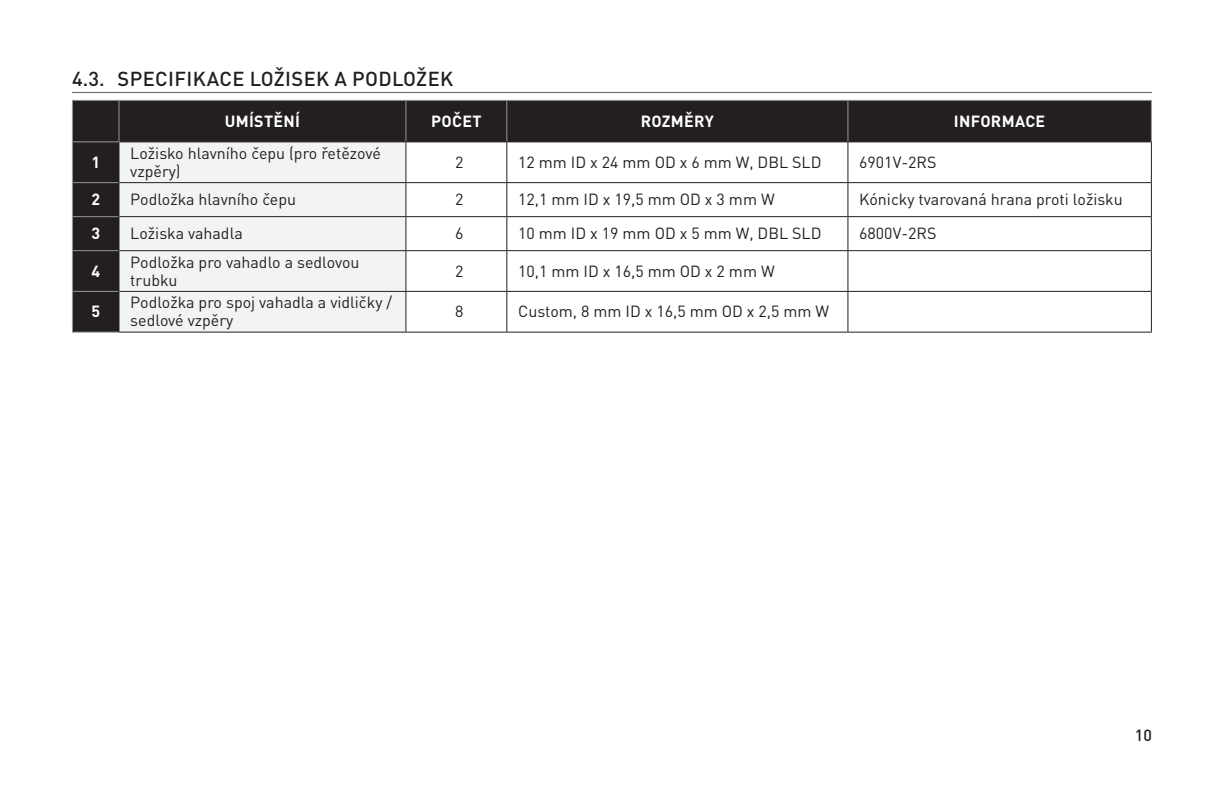
<style>
.page{position:relative;width:1224px;height:792px;background:#fff}
.page>*{position:absolute;margin:0;border:0;box-sizing:border-box;transform-origin:0 0}
.t1{font:500 20px "DIN Pro";letter-spacing:.02em;color:#231f20}
.TABLE_TEXT{font:16px/18px "DIN Pro";color:#231f20}
.TABLE_HEADER_CENTER{font:700 16px "DIN Pro";letter-spacing:.02em;color:#fff}
.TABLE_TEXT_CENTER{font:16px "DIN Pro";color:#231f20}
.t2{font:500 16px "DIN Pro";color:#231f20}
</style>
<div class="page">
<hr style="left:72px;top:92px;width:1080px;height:1px;background:#6c6d70">
<div style="left:73px;top:101px;width:1078px;height:40px;background:#231f20"></div>
<div style="left:73px;top:142px;width:46px;height:190px;background:#231f20"></div>
<div style="left:120px;top:142px;width:285px;height:190px;background:#f2f3f4"></div>
<hr style="left:72px;top:100px;width:47px;height:1px;background:#939598">
<hr style="left:72px;top:101px;width:1px;height:40px;background:#939598">
<hr style="left:119px;top:100px;width:287px;height:1px;background:#939598">
<hr style="left:119px;top:101px;width:1px;height:40px;background:#939598">
<hr style="left:406px;top:100px;width:101px;height:1px;background:#939598">
<hr style="left:405px;top:101px;width:1px;height:40px;background:#939598">
<hr style="left:507px;top:100px;width:341px;height:1px;background:#939598">
<hr style="left:506px;top:101px;width:1px;height:40px;background:#939598">
<hr style="left:848px;top:100px;width:304px;height:1px;background:#939598">
<hr style="left:848px;top:101px;width:1px;height:40px;background:#939598">
<hr style="left:1151px;top:101px;width:1px;height:40px;background:#939598">
<hr style="left:72px;top:141px;width:47px;height:1px;background:#939598">
<hr style="left:72px;top:142px;width:1px;height:40px;background:#939598">
<hr style="left:72px;top:182px;width:47px;height:1px;background:#939598">
<hr style="left:72px;top:183px;width:1px;height:33px;background:#939598">
<hr style="left:72px;top:216px;width:47px;height:1px;background:#939598">
<hr style="left:72px;top:217px;width:1px;height:33px;background:#939598">
<hr style="left:72px;top:250px;width:47px;height:1px;background:#939598">
<hr style="left:72px;top:251px;width:1px;height:40px;background:#939598">
<hr style="left:72px;top:291px;width:47px;height:1px;background:#939598">
<hr style="left:72px;top:292px;width:1px;height:40px;background:#939598">
<hr style="left:72px;top:332px;width:47px;height:1px;background:#939598">
<hr style="left:119px;top:141px;width:287px;height:1px;background:#231f20">
<hr style="left:406px;top:141px;width:101px;height:1px;background:#231f20">
<hr style="left:507px;top:141px;width:341px;height:1px;background:#231f20">
<hr style="left:506px;top:142px;width:1px;height:40px;background:#231f20">
<hr style="left:848px;top:141px;width:304px;height:1px;background:#231f20">
<hr style="left:848px;top:142px;width:1px;height:40px;background:#231f20">
<hr style="left:1151px;top:142px;width:1px;height:40px;background:#231f20">
<hr style="left:119px;top:182px;width:287px;height:1px;background:#231f20">
<hr style="left:406px;top:182px;width:101px;height:1px;background:#231f20">
<hr style="left:507px;top:182px;width:341px;height:1px;background:#231f20">
<hr style="left:506px;top:183px;width:1px;height:33px;background:#231f20">
<hr style="left:848px;top:182px;width:304px;height:1px;background:#231f20">
<hr style="left:848px;top:183px;width:1px;height:33px;background:#231f20">
<hr style="left:1151px;top:183px;width:1px;height:33px;background:#231f20">
<hr style="left:119px;top:216px;width:287px;height:1px;background:#231f20">
<hr style="left:406px;top:216px;width:101px;height:1px;background:#231f20">
<hr style="left:507px;top:216px;width:341px;height:1px;background:#231f20">
<hr style="left:506px;top:217px;width:1px;height:33px;background:#231f20">
<hr style="left:848px;top:216px;width:304px;height:1px;background:#231f20">
<hr style="left:848px;top:217px;width:1px;height:33px;background:#231f20">
<hr style="left:1151px;top:217px;width:1px;height:33px;background:#231f20">
<hr style="left:119px;top:250px;width:287px;height:1px;background:#231f20">
<hr style="left:406px;top:250px;width:101px;height:1px;background:#231f20">
<hr style="left:507px;top:250px;width:341px;height:1px;background:#231f20">
<hr style="left:506px;top:251px;width:1px;height:40px;background:#231f20">
<hr style="left:848px;top:250px;width:304px;height:1px;background:#231f20">
<hr style="left:848px;top:251px;width:1px;height:40px;background:#231f20">
<hr style="left:1151px;top:251px;width:1px;height:40px;background:#231f20">
<hr style="left:119px;top:291px;width:287px;height:1px;background:#231f20">
<hr style="left:406px;top:291px;width:101px;height:1px;background:#231f20">
<hr style="left:507px;top:291px;width:341px;height:1px;background:#231f20">
<hr style="left:506px;top:292px;width:1px;height:40px;background:#231f20">
<hr style="left:848px;top:291px;width:304px;height:1px;background:#231f20">
<hr style="left:848px;top:292px;width:1px;height:40px;background:#231f20">
<hr style="left:1151px;top:292px;width:1px;height:40px;background:#231f20">
<hr style="left:119px;top:332px;width:287px;height:1px;background:#231f20">
<hr style="left:406px;top:332px;width:101px;height:1px;background:#231f20">
<hr style="left:507px;top:332px;width:341px;height:1px;background:#231f20">
<hr style="left:848px;top:332px;width:304px;height:1px;background:#231f20">
<hr style="left:119px;top:142px;width:1px;height:41px;background:#231f20">
<hr style="left:405px;top:142px;width:1px;height:40px;background:#231f20">
<hr style="left:119px;top:183px;width:1px;height:34px;background:#231f20">
<hr style="left:405px;top:183px;width:1px;height:33px;background:#231f20">
<hr style="left:119px;top:217px;width:1px;height:34px;background:#231f20">
<hr style="left:405px;top:217px;width:1px;height:33px;background:#231f20">
<hr style="left:119px;top:251px;width:1px;height:40px;background:#231f20">
<hr style="left:405px;top:251px;width:1px;height:40px;background:#231f20">
<hr style="left:119px;top:291px;width:1px;height:41px;background:#231f20">
<hr style="left:405px;top:292px;width:1px;height:40px;background:#231f20">
<p class="t1" style="left:72px;top:63px;width:383px">4.3. SPECIFIKACE LOŽISEK A PODLOŽEK</p>
<p class="TABLE_HEADER_CENTER" style="left:225px;top:108px;width:77px">UMÍSTĚNÍ</p>
<p class="TABLE_HEADER_CENTER" style="left:431px;top:108px;width:52px">POČET</p>
<p class="TABLE_HEADER_CENTER" style="left:641px;top:108px;width:75px">ROZMĚRY</p>
<p class="TABLE_HEADER_CENTER" style="left:954px;top:108px;width:93px">INFORMACE</p>
<p class="TABLE_HEADER_CENTER" style="left:91px;top:149px;width:10px">1</p>
<p class="TABLE_TEXT" style="left:130px;top:143px;width:252px">Ložisko hlavního čepu (pro řetězové vzpěry)</p>
<p class="TABLE_TEXT_CENTER" style="left:455px;top:150px;width:10px">2</p>
<p class="TABLE_TEXT" style="left:518px;top:152px;width:305px">12 mm ID x 24 mm OD x 6 mm W, DBL SLD</p>
<p class="TABLE_TEXT" style="left:859px;top:152px;width:79px">6901V-2RS</p>
<p class="TABLE_HEADER_CENTER" style="left:91px;top:186px;width:10px">2</p>
<p class="TABLE_TEXT" style="left:130px;top:189px;width:167px">Podložka hlavního čepu</p>
<p class="TABLE_TEXT_CENTER" style="left:455px;top:187px;width:10px">2</p>
<p class="TABLE_TEXT" style="left:518px;top:189px;width:258px">12,1 mm ID x 19,5 mm OD x 3 mm W</p>
<p class="TABLE_TEXT" style="left:859px;top:189px;width:265px">Kónicky tvarovaná hrana proti ložisku</p>
<p class="TABLE_HEADER_CENTER" style="left:91px;top:220px;width:10px">3</p>
<p class="TABLE_TEXT" style="left:130px;top:223px;width:114px">Ložiska vahadla</p>
<p class="TABLE_TEXT_CENTER" style="left:455px;top:221px;width:10px">6</p>
<p class="TABLE_TEXT" style="left:518px;top:223px;width:305px">10 mm ID x 19 mm OD x 5 mm W, DBL SLD</p>
<p class="TABLE_TEXT" style="left:859px;top:223px;width:79px">6800V-2RS</p>
<p class="TABLE_HEADER_CENTER" style="left:91px;top:258px;width:10px">4</p>
<p class="TABLE_TEXT" style="left:130px;top:251px;width:231px">Podložka pro vahadlo a sedlovou trubku</p>
<p class="TABLE_TEXT_CENTER" style="left:455px;top:258px;width:10px">2</p>
<p class="TABLE_TEXT" style="left:518px;top:260px;width:258px">10,1 mm ID x 16,5 mm OD x 2 mm W</p>
<p class="TABLE_HEADER_CENTER" style="left:91px;top:298px;width:10px">5</p>
<p class="TABLE_TEXT" style="left:130px;top:292px;width:263px">Podložka pro spoj vahadla a vidličky / sedlové vzpěry</p>
<p class="TABLE_TEXT_CENTER" style="left:455px;top:299px;width:10px">8</p>
<p class="TABLE_TEXT" style="left:518px;top:301px;width:313px">Custom, 8 mm ID x 16,5 mm OD x 2,5 mm W</p>
<p class="t2" style="left:1135px;top:723px;width:19px">10</p>
</div>
